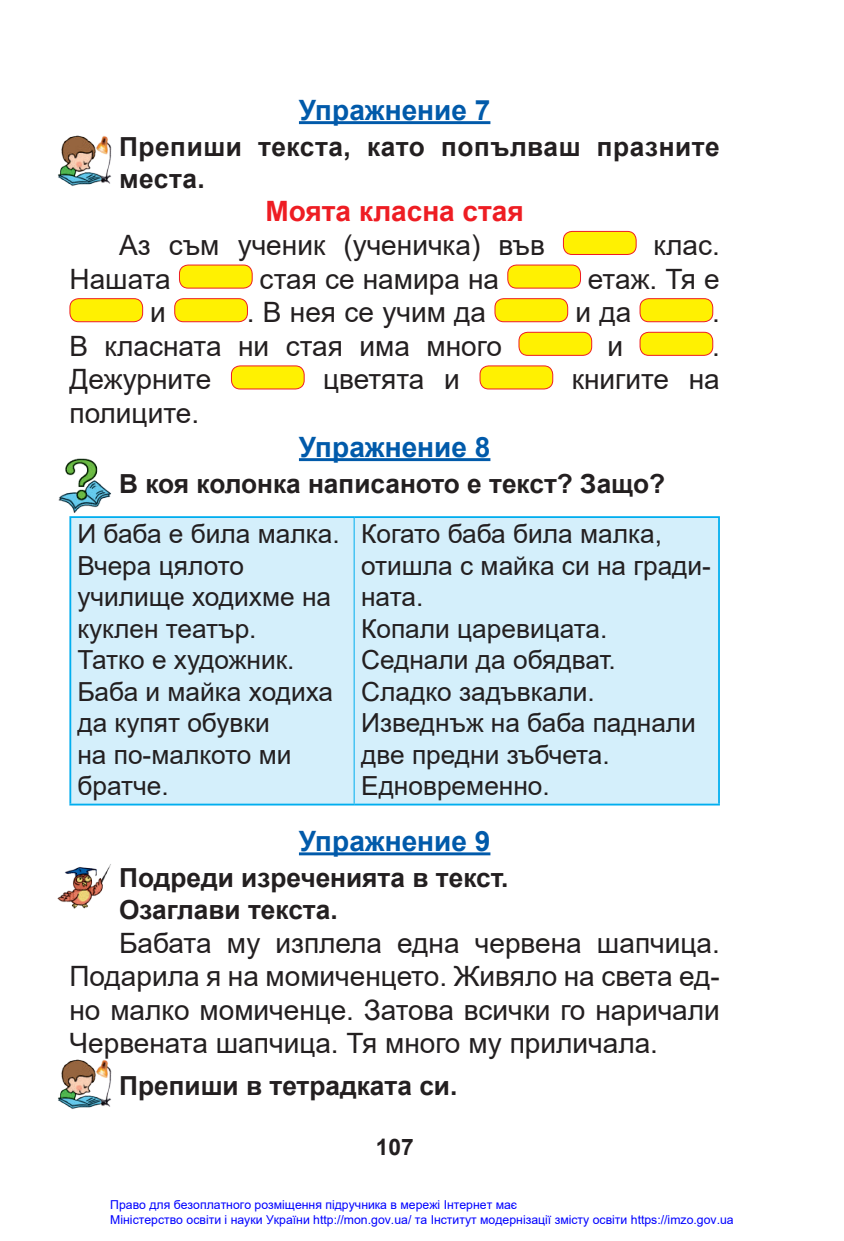
<style>
.page{position:relative;width:844px;height:1241px;background:#fff}
.page>*{position:absolute;margin:0;border:0;box-sizing:border-box;transform-origin:0 0}
.t1{font:28px/33.6px "Arial";color:#231f20;text-align:justify}
.t2{font:700 28px "Arial";color:#015aaa}
.t3{font:700 28px "Arial";color:#ee1d23}
.t4{font:26.25px/31.5px "Arial";color:#231f20}
.t5{font:700 26.25px/31.5px "Arial";color:#231f20}
.t6{font:700 26.25px/31.5px "Arial";letter-spacing:.02em;color:#231f20}
.t7{font:700 22.75px "Arial";color:#231f20}
.t8{font:12.25px/14.7px "Arial";color:#00f}
</style>
<div class="page">
<hr style="left:299px;top:121px;width:191px;height:3px;background:#015aaa">
<hr style="left:299px;top:458px;width:191px;height:3px;background:#015aaa">
<hr style="left:299px;top:852px;width:191px;height:3px;background:#015aaa">
<div style="left:563px;top:231px;width:73px;height:23px;background:#fff101;border-radius:9px"></div>
<div style="left:563px;top:231px;width:73px;height:24px;border:1px solid #ee1d23;border-radius:9px"></div>
<div style="left:179px;top:265px;width:73px;height:23px;background:#fff101;border-radius:9px"></div>
<div style="left:179px;top:264px;width:73px;height:24px;border:1px solid #ee1d23;border-radius:9px"></div>
<div style="left:507px;top:265px;width:73px;height:23px;background:#fff101;border-radius:9px"></div>
<div style="left:507px;top:264px;width:73px;height:24px;border:1px solid #ee1d23;border-radius:9px"></div>
<div style="left:70px;top:298px;width:73px;height:24px;background:#fff101;border-radius:9px"></div>
<div style="left:69px;top:298px;width:74px;height:24px;border:1px solid #ee1d23;border-radius:9px"></div>
<div style="left:175px;top:298px;width:72px;height:24px;background:#fff101;border-radius:9px"></div>
<div style="left:174px;top:298px;width:74px;height:24px;border:1px solid #ee1d23;border-radius:9px"></div>
<div style="left:495px;top:298px;width:72px;height:24px;background:#fff101;border-radius:9px"></div>
<div style="left:494px;top:298px;width:74px;height:24px;border:1px solid #ee1d23;border-radius:9px"></div>
<div style="left:640px;top:298px;width:72px;height:24px;background:#fff101;border-radius:9px"></div>
<div style="left:639px;top:298px;width:74px;height:24px;border:1px solid #ee1d23;border-radius:9px"></div>
<div style="left:519px;top:332px;width:72px;height:23px;background:#fff101;border-radius:9px"></div>
<div style="left:518px;top:332px;width:74px;height:24px;border:1px solid #ee1d23;border-radius:9px"></div>
<div style="left:640px;top:332px;width:72px;height:23px;background:#fff101;border-radius:9px"></div>
<div style="left:639px;top:332px;width:74px;height:24px;border:1px solid #ee1d23;border-radius:9px"></div>
<div style="left:231px;top:366px;width:73px;height:23px;background:#fff101;border-radius:9px"></div>
<div style="left:231px;top:365px;width:73px;height:24px;border:1px solid #ee1d23;border-radius:9px"></div>
<div style="left:480px;top:366px;width:72px;height:23px;background:#fff101;border-radius:9px"></div>
<div style="left:479px;top:365px;width:74px;height:24px;border:1px solid #ee1d23;border-radius:9px"></div>
<div style="left:69px;top:516px;width:650px;height:289px;background:#d4effb"></div>
<hr style="left:69px;top:516px;width:285px;height:2px;background:#00aeef">
<hr style="left:69px;top:518px;width:2px;height:285px;background:#00aeef">
<hr style="left:354px;top:516px;width:365px;height:2px;background:#00aeef">
<hr style="left:718px;top:518px;width:1px;height:285px;background:#00aeef">
<hr style="left:69px;top:803px;width:285px;height:2px;background:#00aeef">
<hr style="left:354px;top:803px;width:365px;height:2px;background:#00aeef">
<hr style="left:353px;top:518px;width:1px;height:285px;background:#00aeef">
<img style="left:58px;top:458px;width:53px;height:55px">
<img style="left:58px;top:1059px;width:54px;height:50px">
<img style="left:57px;top:864px;width:54px;height:44px">
<img style="left:58px;top:135px;width:54px;height:51px">
<p class="t2" style="left:299px;top:90px;width:193px">Упражнение 7</p>
<p class="t6" style="left:119px;top:131px;width:602px">Препиши текста, като попълваш празните места.</p>
<p class="t3" style="left:265px;top:192px;width:260px">Моята класна стая</p>
<p class="t1" style="left:119px;top:228px;width:427px">Аз съм ученик (ученичка) във</p>
<p class="t1" style="left:653px;top:228px;width:68px">клас.</p>
<p class="t1" style="left:69px;top:262px;width:103px">Нашата</p>
<p class="t1" style="left:259px;top:262px;width:241px">стая се намира на</p>
<p class="t1" style="left:588px;top:262px;width:133px">етаж. Тя е</p>
<p class="t1" style="left:150px;top:295px;width:17px">и</p>
<p class="t1" style="left:247px;top:295px;width:241px">. В нея се учим да</p>
<p class="t1" style="left:575px;top:295px;width:57px">и да</p>
<p class="t1" style="left:712px;top:295px;width:9px">.</p>
<p class="t1" style="left:69px;top:329px;width:434px">В класната ни стая има много</p>
<p class="t1" style="left:607px;top:329px;width:17px">и</p>
<p class="t1" style="left:712px;top:329px;width:9px">.</p>
<p class="t1" style="left:69px;top:362px;width:143px">Дежурните</p>
<p class="t1" style="left:323px;top:362px;width:138px">цветята и</p>
<p class="t1" style="left:571px;top:362px;width:149px">книгите на</p>
<p class="t1" style="left:69px;top:396px;width:131px">полиците.</p>
<p class="t2" style="left:299px;top:427px;width:193px">Упражнение 8</p>
<p class="t5" style="left:119px;top:468px;width:547px">В коя колонка написаното е текст? Защо?</p>
<p class="t4" style="left:77px;top:518px;width:264px">И баба е била малка.<br>Вчера цялото училище ходихме на куклен театър.<br>Татко е художник.<br>Баба и майка ходиха да купят обувки<br>на по-малкото ми братче.</p>
<p class="t4" style="left:361px;top:518px;width:349px">Когато баба била малка, отишла с майка си на гради&shy;ната.<br>Копали царевицата.<br>Седнали да обядват.<br>Сладко задъвкали.<br>Изведнъж на баба паднали две предни зъбчета.<br>Едновременно.</p>
<p class="t2" style="left:299px;top:821px;width:193px">Упражнение 9</p>
<p class="t5" style="left:119px;top:862px;width:391px">Подреди изреченията в текст.<br>Озаглави текста.</p>
<p class="t1" style="left:69px;top:925px;width:651px;text-indent:50px">Бабата му изплела една червена шапчица.<br>Подарила я на момиченцето. Живяло на света ед&shy;но малко момиченце. Затова всички го наричали Червената шапчица. Тя много му приличала.</p>
<p class="t5" style="left:119px;top:1069px;width:340px">Препиши в тетрадката си.</p>
<p class="t7" style="left:375px;top:1130px;width:39px">107</p>
<p class="t8" style="left:110px;top:1196px;width:624px">Право для безоплатного розміщення підручника в мережі Інтернет має<br>Міністерство освіти і науки України http://mon.gov.ua/ та Інститут модернізації змісту освіти https://imzo.gov.ua</p>
</div>
